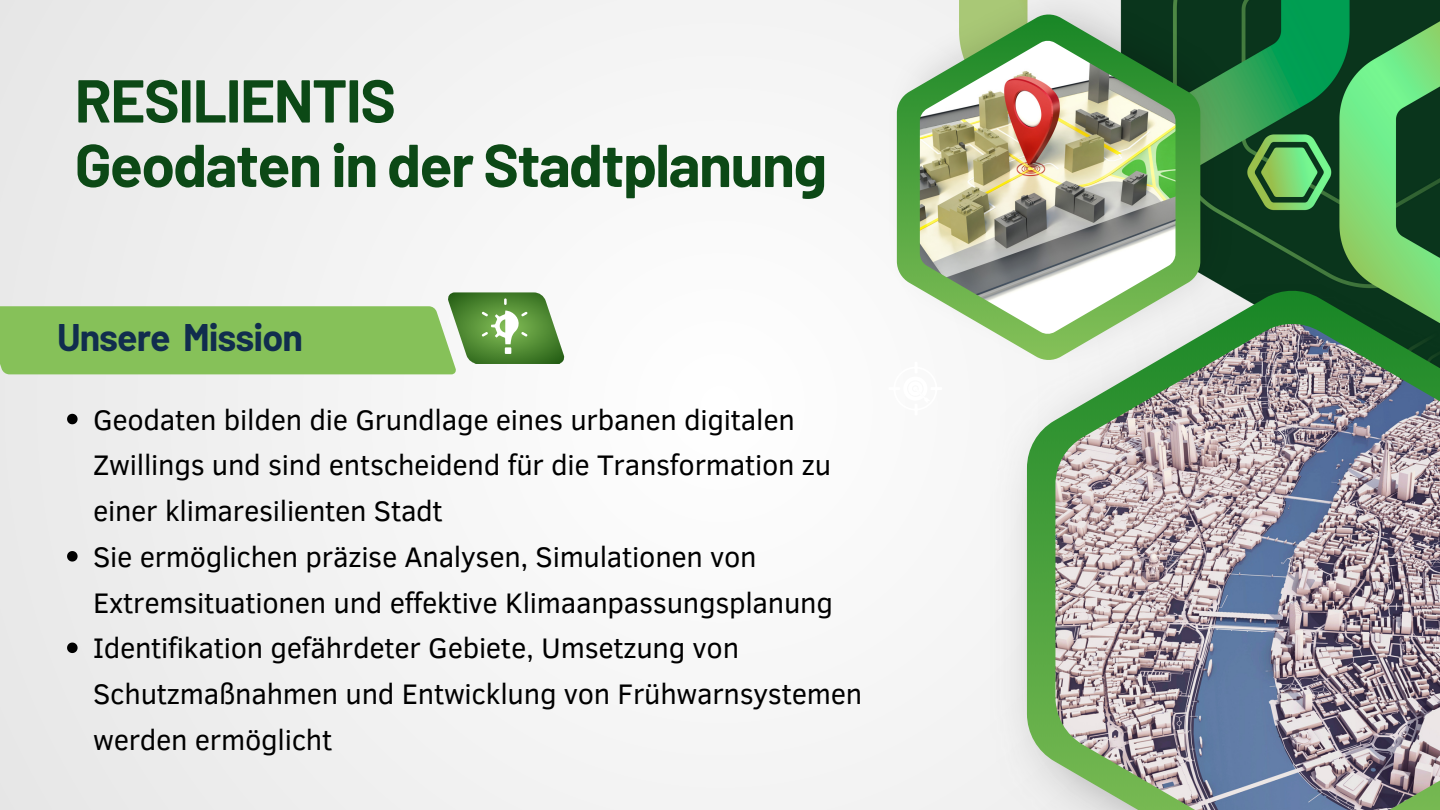
<style>
.page{position:relative;width:1440px;height:810px;background:#f4f4f4}
.page>*{position:absolute;margin:0;border:0;box-sizing:border-box;transform-origin:0 0}
.t1{font:700 60.4px "Barlow";letter-spacing:-.025em;color:#0c4916}
.t2{font:700 37.6px "Barlow";letter-spacing:-.025em;color:#112d4e}
.t3{font:29px/45.8px "Clear Sans";letter-spacing:-.01em;color:#000}
</style>
<div class="page">
<svg style="left:0;top:292px;width:564px;height:82px"></svg>
<img style="left:1240px;top:0;width:200px;height:283px">
<img style="left:1017px;top:283px;width:423px;height:467px">
<svg style="left:1027px;top:288px;width:413px;height:506px"></svg>
<img style="left:1055px;top:324px;width:385px;height:486px">
<img style="left:896px;top:0;width:344px;height:374px">
<svg style="left:897px;top:13px;width:303px;height:348px"></svg>
<img style="left:920px;top:41px;width:256px;height:293px">
<svg style="left:889px;top:362px;width:53px;height:53px"></svg>
<svg style="left:67px;top:414px;width:11px;height:10px"></svg>
<svg style="left:67px;top:551px;width:11px;height:11px"></svg>
<svg style="left:67px;top:643px;width:11px;height:10px"></svg>
<p class="t1" style="left:75px;top:62px;width:323px">RESILIENTIS</p>
<p class="t1" style="left:75px;top:127px;width:754px">Geodaten in der Stadtplanung</p>
<p class="t2" style="left:57px;top:314px;width:247px">Unsere Mission</p>
<p class="t3" style="left:93px;top:395px;width:740px">Geodaten bilden die Grundlage eines urbanen digitalen<br>Zwillings und sind entscheidend für die Transformation zu einer klimaresilienten Stadt</p>
<p class="t3" style="left:93px;top:532px;width:741px">Sie ermöglichen präzise Analysen, Simulationen von<br>Extremsituationen und effektive Klimaanpassungsplanung</p>
<p class="t3" style="left:93px;top:624px;width:771px">Identifikation gefährdeter Gebiete, Umsetzung von<br>Schutzmaßnahmen und Entwicklung von Frühwarnsystemen werden ermöglicht</p>
</div>
